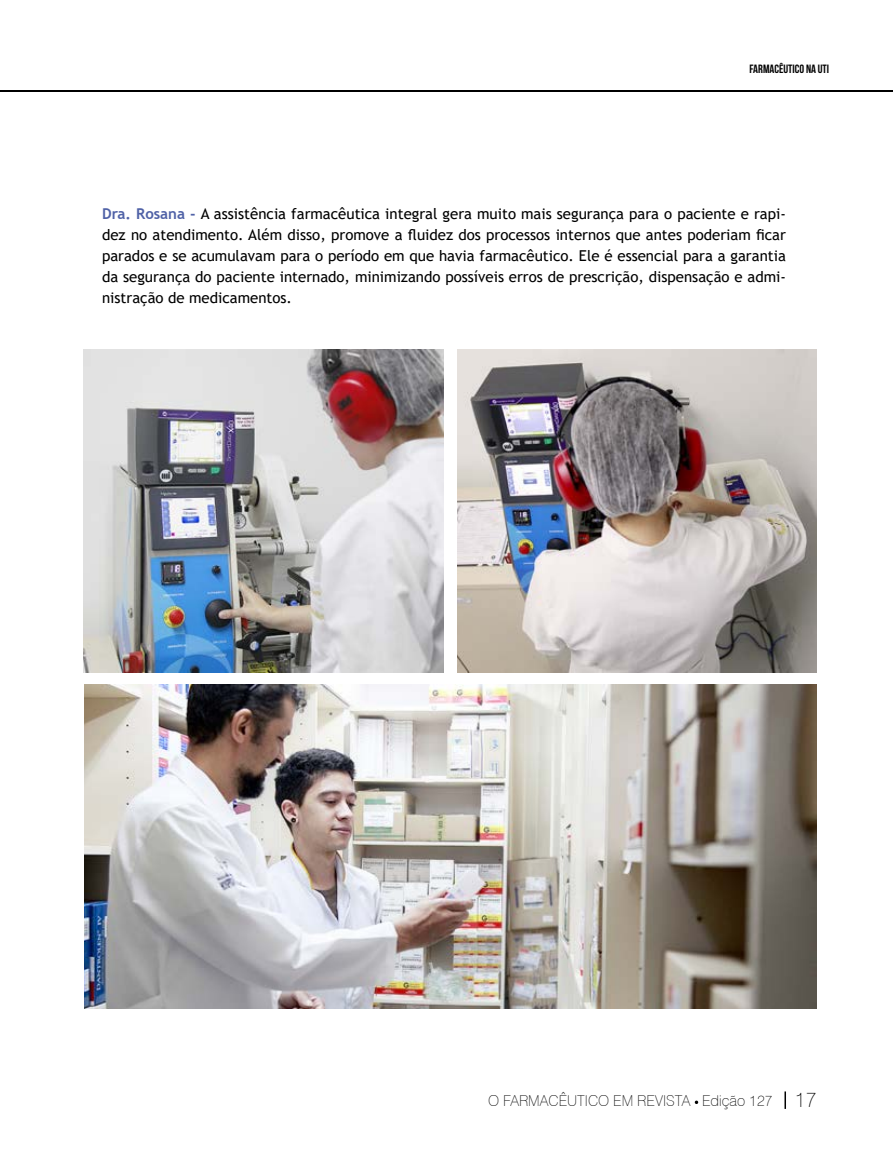
<style>
.page{position:relative;width:893px;height:1174px;background:#fff}
.page>*{position:absolute;margin:0;border:0;box-sizing:border-box;transform-origin:0 0}
.t1{font:15px/21px "Trebuchet MS";color:#000;text-align:justify}
.t2{font:100 15px "Swiss 721 BT";color:#000}
.t3{font:12px "Bebas Neue";color:#000}
.s1{font-weight:700;color:#5062a7}
.s2{font-size:21px}
</style>
<div class="page">
<svg style="left:784px;top:1091px;width:2px;height:17px"></svg>
<svg style="left:695px;top:1100px;width:3px;height:4px"></svg>
<hr style="left:0;top:90px;width:893px;height:1px;background:#000">
<img style="left:84px;top:349px;width:359px;height:324px">
<img style="left:85px;top:684px;width:732px;height:324px">
<img style="left:457px;top:349px;width:360px;height:324px">
<p class="t3" style="left:749px;top:62px;width:81px">FARMACÊUTICO NA UTI</p>
<p class="t1" style="left:102px;top:203px;width:685px"><span class="s1">Dra. Rosana -</span> A assistência farmacêutica integral gera muito mais segurança para o paciente e rapi&shy;dez no atendimento. Além disso, promove a fluidez dos processos internos que antes poderiam ficar parados e se acumulavam para o período em que havia farmacêutico. Ele é essencial para a garantia da segurança do paciente internado, minimizando possíveis erros de prescrição, dispensação e admi&shy;nistração de medicamentos.</p>
<p class="t2" style="left:488px;top:1091px;width:330px">O FARMACÊUTICO EM REVISTA Edição 127 <span class="s2">17</span></p>
</div>
